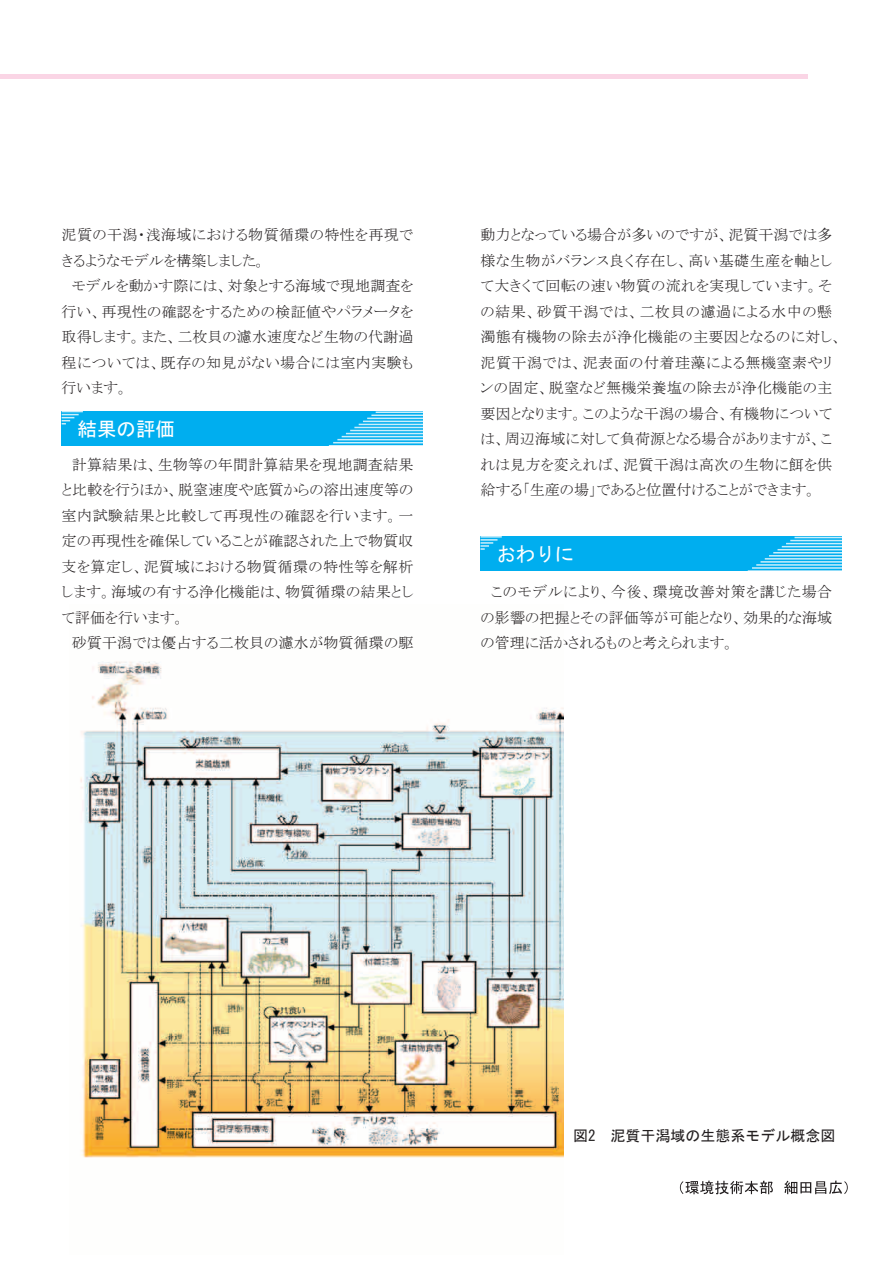
<style>
.page{position:relative;width:893px;height:1263px;background:#fff}
.page>*{position:absolute;margin:0;border:0;box-sizing:border-box;transform-origin:0 0}
.t1{font:19.5px "MS Gothic";color:#fff}
.t2{font:15px/25.5px "MSP Mincho";letter-spacing:.015em;color:#231f20;text-align:justify}
.t3{font:15px "MS Gothic";color:#231f20}
</style>
<div class="page">
<div style="left:0;top:74px;width:808px;height:5px;background:#fad5e5"></div>
<img style="left:80px;top:661px;width:484px;height:497px">
<div style="left:62px;top:411px;width:361px;height:34px;background:#00aeef"></div>
<hr style="left:333px;top:442px;width:140px;height:1px;background:#fff">
<hr style="left:337px;top:439px;width:136px;height:1px;background:#fff">
<hr style="left:342px;top:436px;width:131px;height:1px;background:#fff">
<hr style="left:346px;top:433px;width:127px;height:1px;background:#fff">
<hr style="left:350px;top:430px;width:123px;height:1px;background:#fff">
<hr style="left:354px;top:427px;width:119px;height:1px;background:#fff">
<hr style="left:359px;top:424px;width:114px;height:1px;background:#fff">
<hr style="left:363px;top:421px;width:110px;height:1px;background:#fff">
<hr style="left:367px;top:418px;width:106px;height:1px;background:#fff">
<hr style="left:371px;top:414px;width:102px;height:2px;background:#fff">
<hr style="left:376px;top:411px;width:97px;height:2px;background:#fff">
<svg style="left:62px;top:411px;width:21px;height:13px"></svg>
<svg style="left:680px;top:1180px;width:93px;height:14px"></svg>
<svg style="left:784px;top:1180px;width:64px;height:14px"></svg>
<div style="left:480px;top:537px;width:362px;height:34px;background:#00aeef"></div>
<hr style="left:748px;top:570px;width:144px;height:2px;background:#fff">
<hr style="left:752px;top:567px;width:140px;height:2px;background:#fff">
<hr style="left:756px;top:564px;width:136px;height:2px;background:#fff">
<hr style="left:760px;top:561px;width:132px;height:2px;background:#fff">
<hr style="left:765px;top:558px;width:127px;height:2px;background:#fff">
<hr style="left:769px;top:555px;width:123px;height:1px;background:#fff">
<hr style="left:773px;top:552px;width:119px;height:1px;background:#fff">
<hr style="left:777px;top:549px;width:115px;height:1px;background:#fff">
<hr style="left:782px;top:546px;width:110px;height:1px;background:#fff">
<hr style="left:786px;top:543px;width:106px;height:1px;background:#fff">
<hr style="left:790px;top:540px;width:102px;height:1px;background:#fff">
<hr style="left:794px;top:537px;width:98px;height:1px;background:#fff">
<hr style="left:480px;top:536px;width:22px;height:2px;background:#fff">
<svg style="left:480px;top:539px;width:17px;height:11px"></svg>
<p class="t2" style="left:62px;top:222px;width:353px">泥質の干潟・浅海域における物質循環の特性を再現できるようなモデルを構築しました。</p>
<p class="t2" style="left:62px;top:273px;width:353px;text-indent:10px">モデルを動かす際には、対象とする海域で現地調査を行い、再現性の確認をするための検証値やパラメータを取得します。また、二枚貝の濾水速度など生物の代謝過程については、既存の知見がない場合には室内実験も行います。</p>
<h1 class="t1" style="left:78px;top:419px;width:99px">結果の評価</h1>
<p class="t2" style="left:62px;top:452px;width:353px;text-indent:10px">計算結果は、生物等の年間計算結果を現地調査結果と比較を行うほか、脱窒速度や底質からの溶出速度等の室内試験結果と比較して再現性の確認を行います。一定の再現性を確保していることが確認された上で物質収支を算定し、泥質域における物質循環の特性等を解析します。海域の有する浄化機能は、物質循環の結果として評価を行います。</p>
<p class="t2" style="left:72px;top:630px;width:343px">砂質干潟では優占する二枚貝の濾水が物質循環の駆</p>
<p class="t2" style="left:480px;top:222px;width:363px;text-align:left">動力となっている場合が多いのですが、泥質干潟では多様な生物がバランス良く存在し、高い基礎生産を軸として大きくて回転の速い物質の流れを実現しています。その結果、砂質干潟では、二枚貝の濾過による水中の懸濁態有機物の除去が浄化機能の主要因となるのに対し、泥質干潟では、泥表面の付着珪藻による無機窒素やリンの固定、脱窒など無機栄養塩の除去が浄化機能の主要因となります。このような干潟の場合、有機物については、周辺海域に対して負荷源となる場合がありますが、これは見方を変えれば、泥質干潟は高次の生物に餌を供給する「生産の場」であると位置付けることができます。</p>
<h1 class="t1" style="left:496px;top:544px;width:79px">おわりに</h1>
<p class="t2" style="left:480px;top:579px;width:353px;text-indent:11px">このモデルにより、今後、環境改善対策を講じた場合の影響の把握とその評価等が可能となり、効果的な海域の管理に活かされるものと考えられます。</p>
<p class="t3" style="left:573px;top:1128px;width:264px">図2 泥質干潟域の生態系モデル概念図</p>
</div>
